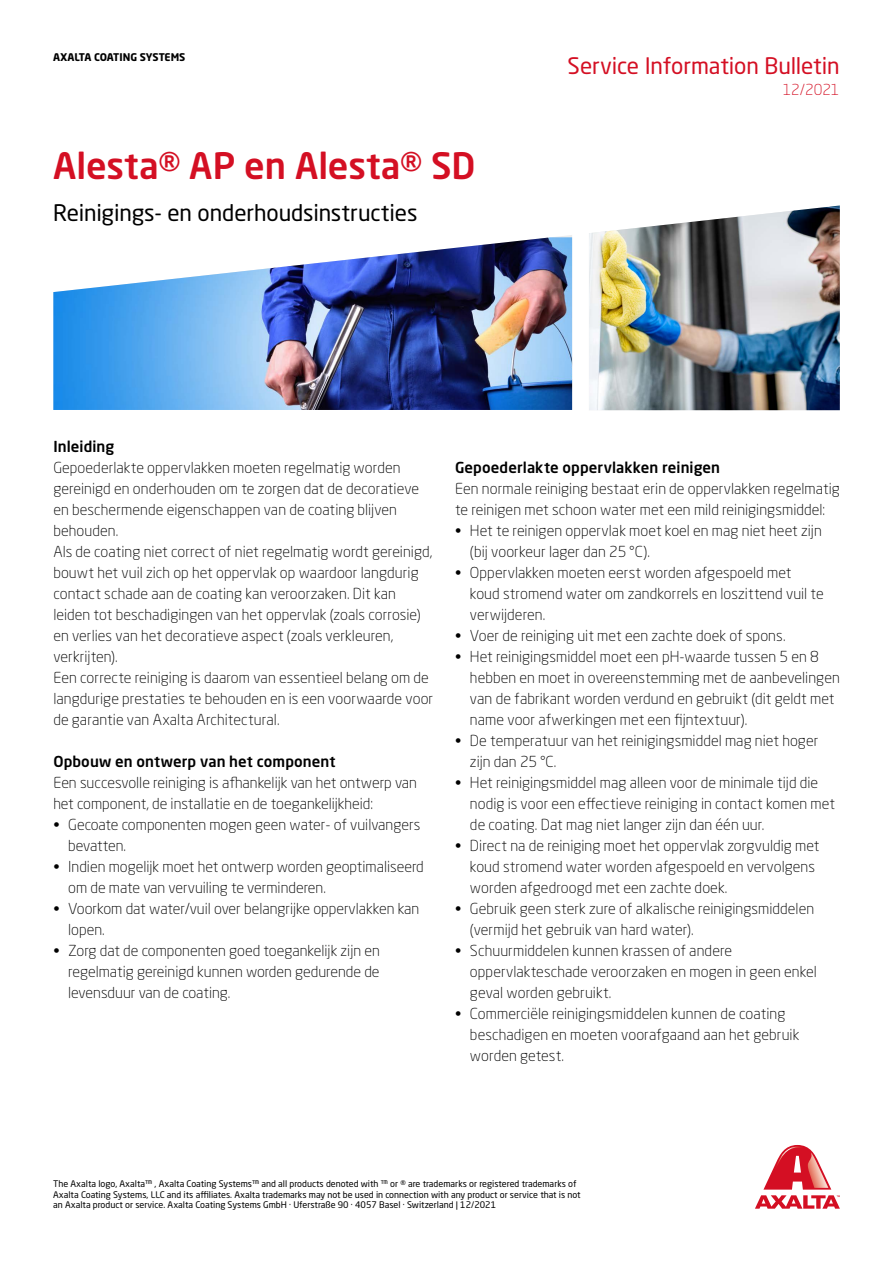
<style>
.page{position:relative;width:893px;height:1263px;background:#fff}
.page>*{position:absolute;margin:0;border:0;box-sizing:border-box;transform-origin:0 0}
.t1{font:500 36px "Neo Sans Pro";letter-spacing:.005em;color:#d40f23}
.t2{font:22.5px "Neo Sans Pro";letter-spacing:-.005em;color:#000}
.t3{font:22.5px "Neo Sans Pro";letter-spacing:-.01em;color:#d40f23}
.t4{font:300 15px/21px "Neo Sans Pro";letter-spacing:.005em;color:#000}
.t5{font:500 15px "Neo Sans Pro";letter-spacing:.005em;color:#000}
.t6{font:300 15px "Neo Sans Pro";letter-spacing:-.01em;color:#d40f23}
.t7{font:700 10.5px "Neo Sans Pro";letter-spacing:-.01em;color:#000}
.t8{font:9px/10.5px "Neo Sans Pro";color:#000}
</style>
<div class="page">
<img style="left:589px;top:205px;width:251px;height:205px">
<img style="left:53px;top:237px;width:519px;height:173px">
<svg style="left:755px;top:1145px;width:85px;height:64px"></svg>
<p class="t7" style="left:53px;top:50px;width:134px">AXALTA COATING SYSTEMS</p>
<h1 class="t1" style="left:53px;top:143px;width:424px">Alesta® AP en Alesta® SD</h1>
<h2 class="t2" style="left:53px;top:199px;width:366px">Reinigings- en onderhoudsinstructies</h2>
<h2 class="t3" style="left:568px;top:52px;width:274px">Service Information Bulletin</h2>
<p class="t6" style="left:783px;top:81px;width:58px">12/2021</p>
<p class="t5" style="left:53px;top:437px;width:62px">Inleiding</p>
<p class="t4" style="left:53px;top:457px;width:381px">Gepoederlakte oppervlakken moeten regelmatig worden gereinigd en onderhouden om te zorgen dat de decoratieve en beschermende eigenschappen van de coating blijven behouden.<br>Als de coating niet correct of niet regelmatig wordt gereinigd, bouwt het vuil zich op het oppervlak op waardoor langdurig contact schade aan de coating kan veroorzaken. Dit kan leiden tot beschadigingen van het oppervlak (zoals corrosie) en verlies van het decoratieve aspect (zoals verkleuren, verkrijten).<br>Een correcte reiniging is daarom van essentieel belang om de langdurige prestaties te behouden en is een voorwaarde voor de garantie van Axalta Architectural.</p>
<p class="t5" style="left:53px;top:752px;width:284px">Opbouw en ontwerp van het component</p>
<p class="t4" style="left:53px;top:772px;width:365px">Een succesvolle reiniging is afhankelijk van het ontwerp van het component, de installatie en de toegankelijkheid:</p>
<p class="t4" style="left:68px;top:814px;width:354px;text-indent:-15px">• Gecoate componenten mogen geen water- of vuilvangers bevatten.</p>
<p class="t4" style="left:68px;top:856px;width:357px;text-indent:-15px">• Indien mogelijk moet het ontwerp worden geoptimaliseerd om de mate van vervuiling te verminderen.</p>
<p class="t4" style="left:68px;top:898px;width:353px;text-indent:-15px">• Voorkom dat water/vuil over belangrijke oppervlakken kan lopen.</p>
<p class="t4" style="left:68px;top:940px;width:313px;text-align:justify;text-indent:-15px">• Zorg dat de componenten goed toegankelijk zijn en regelmatig gereinigd kunnen worden gedurende de levensduur van de coating.</p>
<p class="t5" style="left:455px;top:458px;width:267px">Gepoederlakte oppervlakken reinigen</p>
<p class="t4" style="left:455px;top:478px;width:386px">Een normale reiniging bestaat erin de oppervlakken regelmatig te reinigen met schoon water met een mild reinigingsmiddel:</p>
<p class="t4" style="left:470px;top:520px;width:353px;text-indent:-15px">• Het te reinigen oppervlak moet koel en mag niet heet zijn (bij voorkeur lager dan 25 °C).</p>
<p class="t4" style="left:470px;top:562px;width:355px;text-indent:-15px">• Oppervlakken moeten eerst worden afgespoeld met koud stromend water om zandkorrels en loszittend vuil te verwijderen.</p>
<p class="t4" style="left:455px;top:625px;width:332px">• Voer de reiniging uit met een zachte doek of spons.</p>
<p class="t4" style="left:470px;top:646px;width:371px;text-indent:-15px">• Het reinigingsmiddel moet een pH-waarde tussen 5 en 8 hebben en moet in overeenstemming met de aanbevelingen van de fabrikant worden verdund en gebruikt (dit geldt met name voor afwerkingen met een fijntextuur).</p>
<p class="t4" style="left:470px;top:730px;width:350px;text-indent:-15px">• De temperatuur van het reinigingsmiddel mag niet hoger zijn dan 25 °C.</p>
<p class="t4" style="left:470px;top:772px;width:367px;text-indent:-15px">• Het reinigingsmiddel mag alleen voor de minimale tijd die nodig is voor een effectieve reiniging in contact komen met de coating. Dat mag niet langer zijn dan één uur.</p>
<p class="t4" style="left:470px;top:835px;width:351px;text-indent:-15px">• Direct na de reiniging moet het oppervlak zorgvuldig met koud stromend water worden afgespoeld en vervolgens worden afgedroogd met een zachte doek.</p>
<p class="t4" style="left:470px;top:898px;width:346px;text-indent:-15px">• Gebruik geen sterk zure of alkalische reinigingsmiddelen (vermijd het gebruik van hard water).</p>
<p class="t4" style="left:470px;top:940px;width:348px;text-indent:-15px">• Schuurmiddelen kunnen krassen of andere oppervlakteschade veroorzaken en mogen in geen enkel geval worden gebruikt.</p>
<p class="t4" style="left:470px;top:1003px;width:331px;text-indent:-15px">• Commerciële reinigingsmiddelen kunnen de coating beschadigen en moeten voorafgaand aan het gebruik worden getest.</p>
<p class="t8" style="left:53px;top:1178px;width:529px">The Axalta logo, Axalta™ , Axalta Coating Systems™ and all products denoted with ™ or ® are trademarks or registered trademarks of<br>Axalta Coating Systems, LLC and its affiliates. Axalta trademarks may not be used in connection with any product or service that is not an Axalta product or service. Axalta Coating Systems GmbH · Uferstraße 90 · 4057 Basel · Switzerland | 12/2021</p>
</div>
